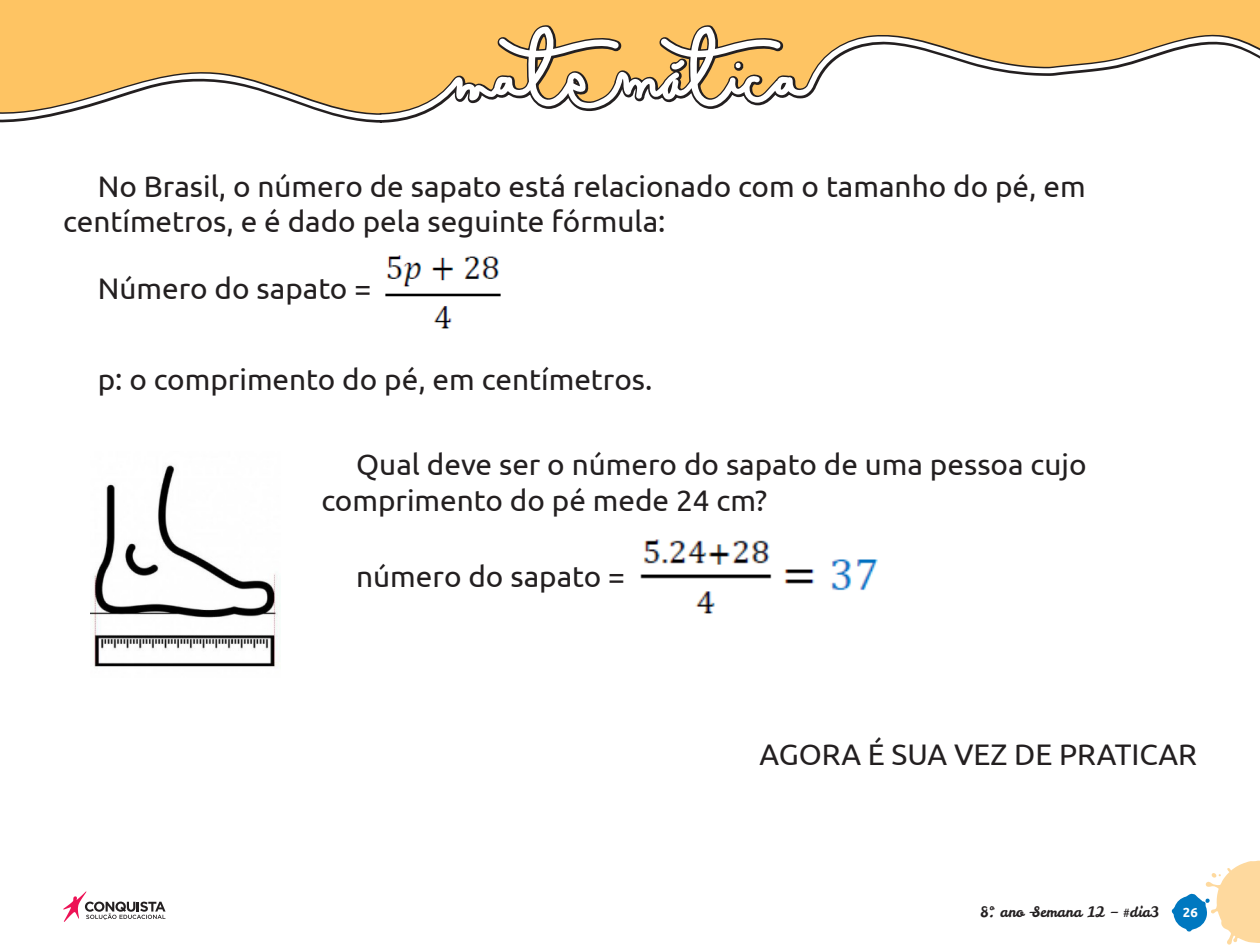
<style>
.page{position:relative;width:1260px;height:945px;background:#fff}
.page>*{position:absolute;margin:0;border:0;box-sizing:border-box;transform-origin:0 0}
.t1{font:29.75px/35.7px "Ubuntu";color:#231f20}
.t2{font:14.35px "Leckerli One";color:#231f20}
.t3{font:700 13.12px "Ubuntu";color:#fff}
</style>
<div class="page">
<svg style="left:1172px;top:861px;width:88px;height:84px"></svg>
<svg style="left:63px;top:891px;width:103px;height:31px"></svg>
<div style="left:0;top:0;width:1260px;height:22px;background:#fec463"></div>
<svg style="left:0;top:22px;width:1260px;height:101px"></svg>
<svg style="left:0;top:26px;width:1260px;height:94px;fill:#fec463"></svg>
<img style="left:385px;top:255px;width:116px;height:74px">
<img style="left:91px;top:465px;width:189px;height:202px">
<img style="left:640px;top:539px;width:238px;height:75px">
<p class="t1" style="left:63px;top:167px;width:1024px;text-indent:35px">No Brasil, o número de sapato está relacionado com o tamanho do pé, em centímetros, e é dado pela seguinte fórmula:</p>
<p class="t1" style="left:98px;top:270px;width:275px">Número do sapato =</p>
<p class="t1" style="left:98px;top:361px;width:556px">p: o comprimento do pé, em centímetros.</p>
<p class="t1" style="left:321px;top:446px;width:767px;text-indent:35px">Qual deve ser o número do sapato de uma pessoa cujo comprimento do pé mede 24 cm?</p>
<p class="t1" style="left:356px;top:557px;width:270px">número do sapato =</p>
<p class="t1" style="left:760px;top:736px;width:439px">AGORA É SUA VEZ DE PRATICAR</p>
<p class="t2" style="left:980px;top:903px;width:181px">8º. ano –Semana 12 – #dia3</p>
<p class="t3" style="left:1183px;top:905px;width:16px">26</p>
</div>
